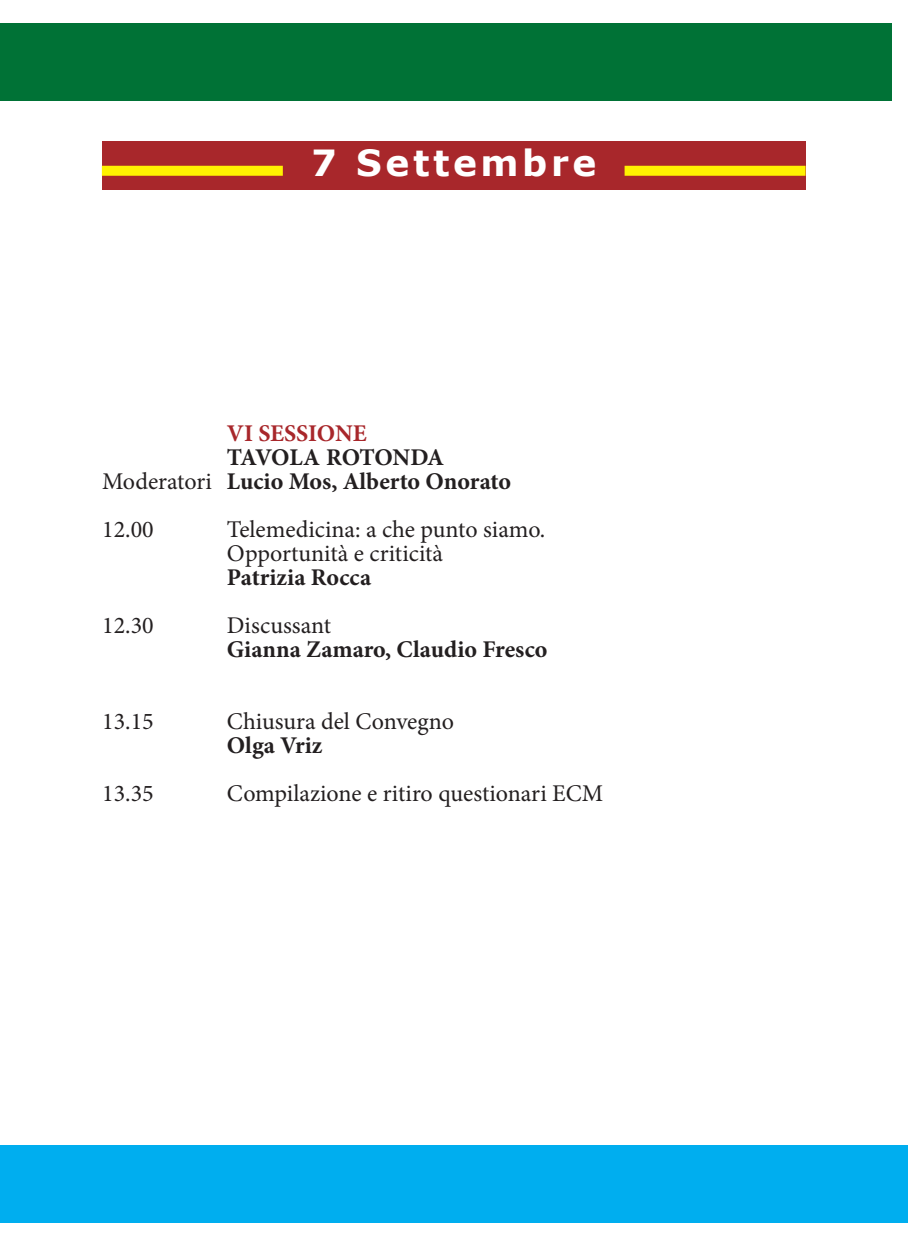
<style>
.page{position:relative;width:908px;height:1248px;background:#fff}
.page>*{position:absolute;margin:0;border:0;box-sizing:border-box;transform-origin:0 0}
.t1{font:700 36px "Verdana";letter-spacing:.1em;color:#fff}
.t2{font:24px/24px "Minion Pro";color:#231f20}
.t3{font:700 24px/24px "Minion Pro";color:#231f20}
.t4{font:700 24px "Minion Pro";letter-spacing:-.005em;color:#a8272b}
.s1{font-weight:400}
</style>
<div class="page">
<div style="left:0;top:23px;width:891px;height:77px;background:#007236"></div>
<div style="left:102px;top:142px;width:703px;height:48px;background:#a8272b"></div>
<div style="left:102px;top:166px;width:181px;height:10px;background:#fff101"></div>
<div style="left:624px;top:166px;width:181px;height:10px;background:#fff101"></div>
<div style="left:0;top:1145px;width:907px;height:77px;background:#00aeef"></div>
<h1 class="t1" style="left:311px;top:140px;width:287px">7 Settembre</h1>
<p class="t4" style="left:227px;top:424px;width:141px">VI SESSIONE</p>
<p class="t3" style="left:102px;top:447px;width:410px;text-indent:125px">TAVOLA ROTONDA<br><span class="s1">Moderatori</span> Lucio Mos, Alberto Onorato</p>
<p class="t2" style="left:102px;top:519px;width:53px">12.00</p>
<p class="t2" style="left:227px;top:519px;width:320px">Telemedicina: a che punto siamo.<br>Opportunità e criticità</p>
<p class="t3" style="left:227px;top:567px;width:146px">Patrizia Rocca</p>
<p class="t2" style="left:102px;top:615px;width:53px">12.30</p>
<p class="t2" style="left:227px;top:615px;width:105px">Discussant</p>
<p class="t3" style="left:227px;top:639px;width:322px">Gianna Zamaro, Claudio Fresco</p>
<p class="t2" style="left:102px;top:711px;width:53px">13.15</p>
<p class="t2" style="left:227px;top:711px;width:228px">Chiusura del Convegno</p>
<p class="t3" style="left:227px;top:735px;width:97px">Olga Vriz</p>
<p class="t2" style="left:102px;top:783px;width:53px">13.35</p>
<p class="t2" style="left:227px;top:783px;width:377px">Compilazione e ritiro questionari ECM</p>
</div>
